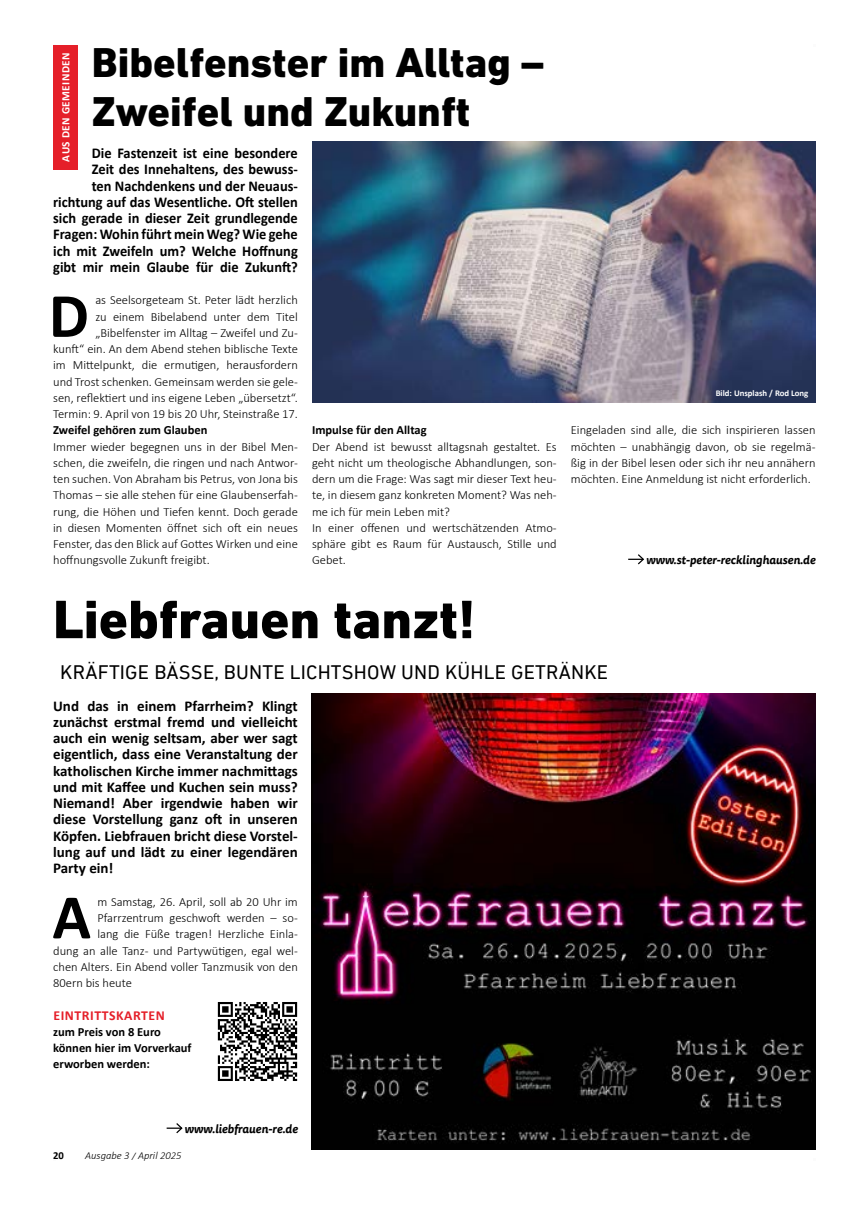
<style>
.page{position:relative;width:851px;height:1205px;background:#fff}
.page>*{position:absolute;margin:0;border:0;box-sizing:border-box;transform-origin:0 0}
.t1{font:700 63.75px "Calibri";color:#000}
.t2{font:800 55px "DIN Next LT Pro";color:#000}
.t3{font:800 42.5px/48.8px "DIN Next LT Pro";color:#000}
.t4{font:20px "DIN Next LT Pro";letter-spacing:.01em;color:#000}
.t5{font:700 15px/16.2px "Calibri";color:#000;text-align:justify}
.t6{font:700 15px/16.2px "Calibri";color:#000;text-align:right;scale:.96 1}
.t7{font:700 13.75px "Calibri";letter-spacing:.04em;color:#e51f29}
.t8{font:300 12.5px/16.2px "Calibri";color:#000;text-align:justify}
.t9{font:700 12.5px/16.2px "Calibri";color:#000}
.t10{font:italic 700 11.88px "Tisa Sans Pro";letter-spacing:-.005em;color:#000}
.t11{font:700 11.25px "Calibri";letter-spacing:.04em;color:#fff}
.t12{font:italic 300 10.62px "Calibri";color:#000}
.t13{font:700 10.62px "Calibri";color:#000}
.t14{font:700 8.75px "Calibri";color:#fff}
</style>
<div class="page">
<div style="left:53px;top:45px;width:25px;height:124px;background:#e51f29"></div>
<svg style="left:628px;top:554px;width:16px;height:11px"></svg>
<svg style="left:167px;top:1123px;width:16px;height:11px"></svg>
<img style="left:311px;top:694px;width:504px;height:456px">
<img style="left:217px;top:1002px;width:81px;height:79px">
<img style="left:312px;top:142px;width:503px;height:261px">
<p class="t11" style="left:58px;top:161px;width:110px;rotate:-90deg">AUS DEN GEMEINDEN</p>
<h3 class="t3" style="left:92px;top:38px;width:454px">Bibelfenster im Alltag –<br>Zweifel und Zukunft</h3>
<p class="t6" style="left:53px;top:145px;width:256px">Die Fastenzeit ist eine besondere<br>Zeit des Innehaltens, des bewuss-<br>ten Nachdenkens und der Neuaus&shy;richtung auf das Wesentliche. Oft stellen sich gerade in dieser Zeit grundlegende Fragen: Wohin führt mein Weg? Wie gehe ich mit Zweifeln um? Welche Hoffnung gibt mir mein Glaube für die Zukunft?</p>
<h1 class="t1" style="left:49px;top:271px;width:42px">D</h1>
<p class="t8" style="left:53px;top:292px;width:246px;text-align:right">as Seelsorgeteam St. Peter lädt herzlich<br>zu einem Bibelabend unter dem Titel „Bibelfenster im Alltag – Zweifel und Zu-<br>kunft“ ein. An dem Abend stehen biblische Texte im Mittelpunkt, die ermutigen, herausfordern und Trost schenken. Gemeinsam werden sie gele&shy;sen, reflektiert und ins eigene Leben „übersetzt“.<br>Termin: 9. April von 19 bis 20 Uhr, Steinstraße 17.</p>
<p class="t9" style="left:53px;top:422px;width:156px">Zweifel gehören zum Glauben</p>
<p class="t8" style="left:53px;top:438px;width:246px">Immer wieder begegnen uns in der Bibel Men&shy;schen, die zweifeln, die ringen und nach Antwor&shy;ten suchen. Von Abraham bis Petrus, von Jona bis Thomas – sie alle stehen für eine Glaubenserfah&shy;rung, die Höhen und Tiefen kennt. Doch gerade in diesen Momenten öffnet sich oft ein neues Fenster, das den Blick auf Gottes Wirken und eine hoffnungsvolle Zukunft freigibt.</p>
<p class="t9" style="left:312px;top:422px;width:116px">Impulse für den Alltag</p>
<p class="t8" style="left:312px;top:438px;width:246px;text-align:left">Der Abend ist bewusst alltagsnah gestaltet. Es geht nicht um theologische Abhandlungen, son&shy;dern um die Frage: Was sagt mir dieser Text heu&shy;te, in diesem ganz konkreten Moment? Was neh&shy;me ich für mein Leben mit?<br>In einer offenen und wertschätzenden Atmo&shy;sphäre gibt es Raum für Austausch, Stille und Gebet.</p>
<p class="t14" style="left:715px;top:387px;width:94px">Bild: Unsplash / Rod Long</p>
<p class="t8" style="left:570px;top:422px;width:246px">Eingeladen sind alle, die sich inspirieren lassen möchten – unabhängig davon, ob sie regelmä&shy;ßig in der Bibel lesen oder sich ihr neu annähern möchten. Eine Anmeldung ist nicht erforderlich.</p>
<p class="t10" style="left:646px;top:551px;width:171px">www.st-peter-recklinghausen.de</p>
<h2 class="t2" style="left:53px;top:587px;width:424px">Liebfrauen tanzt!</h2>
<h3 class="t4" style="left:60px;top:660px;width:549px">KRÄFTIGE BÄSSE, BUNTE LICHTSHOW UND KÜHLE GETRÄNKE</h3>
<p class="t5" style="left:53px;top:697px;width:246px">Und das in einem Pfarrheim? Klingt zunächst erstmal fremd und vielleicht auch ein wenig seltsam, aber wer sagt eigentlich, dass eine Veranstaltung der katholischen Kirche immer nachmittags und mit Kaffee und Kuchen sein muss?<br>Niemand! Aber irgendwie haben wir diese Vorstellung ganz oft in unseren Köpfen. Liebfrauen bricht diese Vorstel&shy;lung auf und lädt zu einer legendären Party ein!</p>
<h1 class="t1" style="left:52px;top:872px;width:40px">A</h1>
<p class="t8" style="left:97px;top:893px;width:202px">m Samstag, 26. April, soll ab 20 Uhr im</p>
<p class="t8" style="left:97px;top:909px;width:202px">Pfarrzentrum geschwoft werden – so-</p>
<p class="t8" style="left:97px;top:926px;width:202px">lang die Füße tragen! Herzliche Einla-</p>
<p class="t8" style="left:53px;top:942px;width:246px">dung an alle Tanz- und Partywütigen, egal wel-</p>
<p class="t8" style="left:53px;top:958px;width:246px">chen Alters. Ein Abend voller Tanzmusik von den</p>
<p class="t8" style="left:53px;top:974px;width:80px">80ern bis heute</p>
<p class="t7" style="left:53px;top:1005px;width:113px">EINTRITTSKARTEN</p>
<p class="t9" style="left:53px;top:1023px;width:140px">zum Preis von 8 Euro können hier im Vorverkauf erworben werden:</p>
<p class="t10" style="left:184px;top:1120px;width:115px">www.liebfrauen-re.de</p>
<p class="t13" style="left:53px;top:1148px;width:12px">20</p>
<p class="t12" style="left:85px;top:1149px;width:98px">Ausgabe 3 / April 2025</p>
</div>
